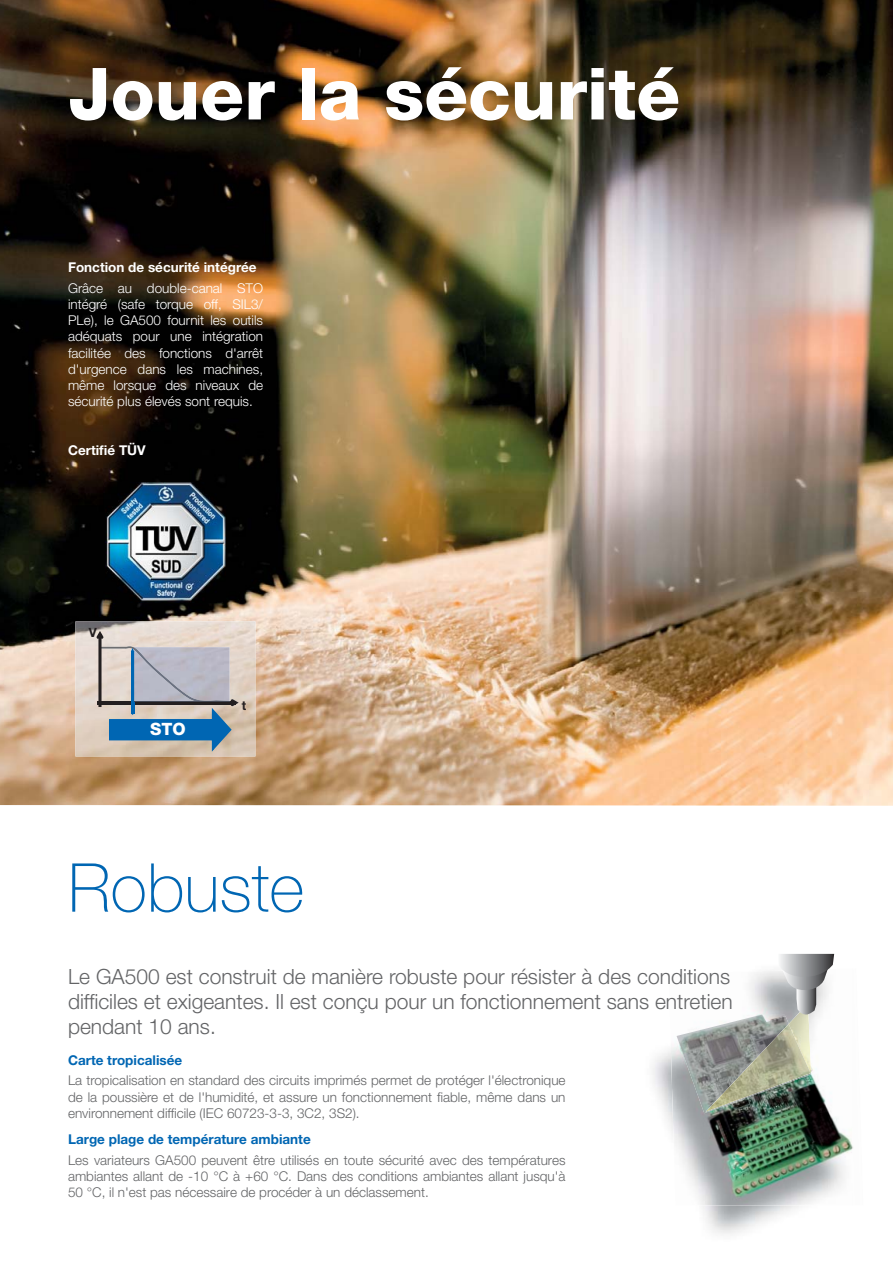
<style>
.page{position:relative;width:893px;height:1263px;background:#fff}
.page>*{position:absolute;margin:0;border:0;box-sizing:border-box;transform-origin:0 0}
.t1{font:800 72px "Helvetica Neue LT Pro";color:#fff}
.t2{font:100 67.5px "Helvetica Neue LT Pro";color:#0066b3}
.t3{font:300 21px/25.2px "Helvetica Neue LT Pro";color:#636466}
.t4{font:800 16.95px "Helvetica Neue LT Pro";color:#fff}
.t5{font:300 13.5px/16.2px "Helvetica Neue LT Pro";color:#636466;text-align:justify}
.t6{font:300 13.5px/16.2px "Helvetica Neue LT Pro";color:#fff;text-align:justify}
.t7{font:700 13.5px "Helvetica Neue LT Pro";color:#0066b3}
.t8{font:700 13.5px "Helvetica Neue LT Pro";color:#fff}
.t9{font:700 12.75px "Helvetica Neue LT Pro";color:#231f20}
</style>
<div class="page">
<img style="left:0;top:0;width:893px;height:806px">
<img style="left:106px;top:482px;width:120px;height:120px">
<img style="left:75px;top:621px;width:180px;height:135px">
<svg style="left:94px;top:628px;width:145px;height:126px;background:#a9b1b9"></svg>
<img style="left:669px;top:968px;width:184px;height:237px">
<img style="left:677px;top:1014px;width:134px;height:99px">
<img style="left:789px;top:1014px;width:22px;height:10px">
<img style="left:705px;top:1024px;width:106px;height:88px">
<svg style="left:777px;top:954px;width:57px;height:60px"></svg>
<h1 class="t1" style="left:68px;top:52px;width:614px">Jouer la sécurité</h1>
<p class="t8" style="left:68px;top:263px;width:190px">Fonction de sécurité intégrée</p>
<p class="t6" style="left:68px;top:281px;width:197px">Grâce au double-canal STO intégré (safe torque off, SIL3/ PLe), le GA500 fournit les outils adéquats pour une intégration facilitée des fonctions d'arrêt d'urgence dans les machines, même lorsque des niveaux de sécurité plus élevés sont requis.</p>
<p class="t8" style="left:68px;top:445px;width:79px">Certifié TÜV</p>
<p class="t9" style="left:89px;top:628px;width:10px">V</p>
<p class="t4" style="left:150px;top:720px;width:37px">STO</p>
<p class="t9" style="left:242px;top:701px;width:6px">t</p>
<h2 class="t2" style="left:68px;top:863px;width:238px">Robuste</h2>
<h3 class="t3" style="left:68px;top:966px;width:666px">Le GA500 est construit de manière robuste pour résister à des conditions difficiles et exigeantes. Il est conçu pour un fonctionnement sans entretien pendant 10 ans.</h3>
<p class="t7" style="left:68px;top:1055px;width:116px">Carte tropicalisée</p>
<p class="t5" style="left:68px;top:1074px;width:499px">La tropicalisation en standard des circuits imprimés permet de protéger l'électronique de la poussière et de l'humidité, et assure un fonctionnement fiable, même dans un environnement difficile (IEC 60723-3-3, 3C2, 3S2).</p>
<p class="t7" style="left:68px;top:1135px;width:244px">Large plage de température ambiante</p>
<p class="t5" style="left:68px;top:1154px;width:499px">Les variateurs GA500 peuvent être utilisés en toute sécurité avec des températures ambiantes allant de -10 °C à +60 °C. Dans des conditions ambiantes allant jusqu'à 50 °C, il n'est pas nécessaire de procéder à un déclassement.</p>
</div>
